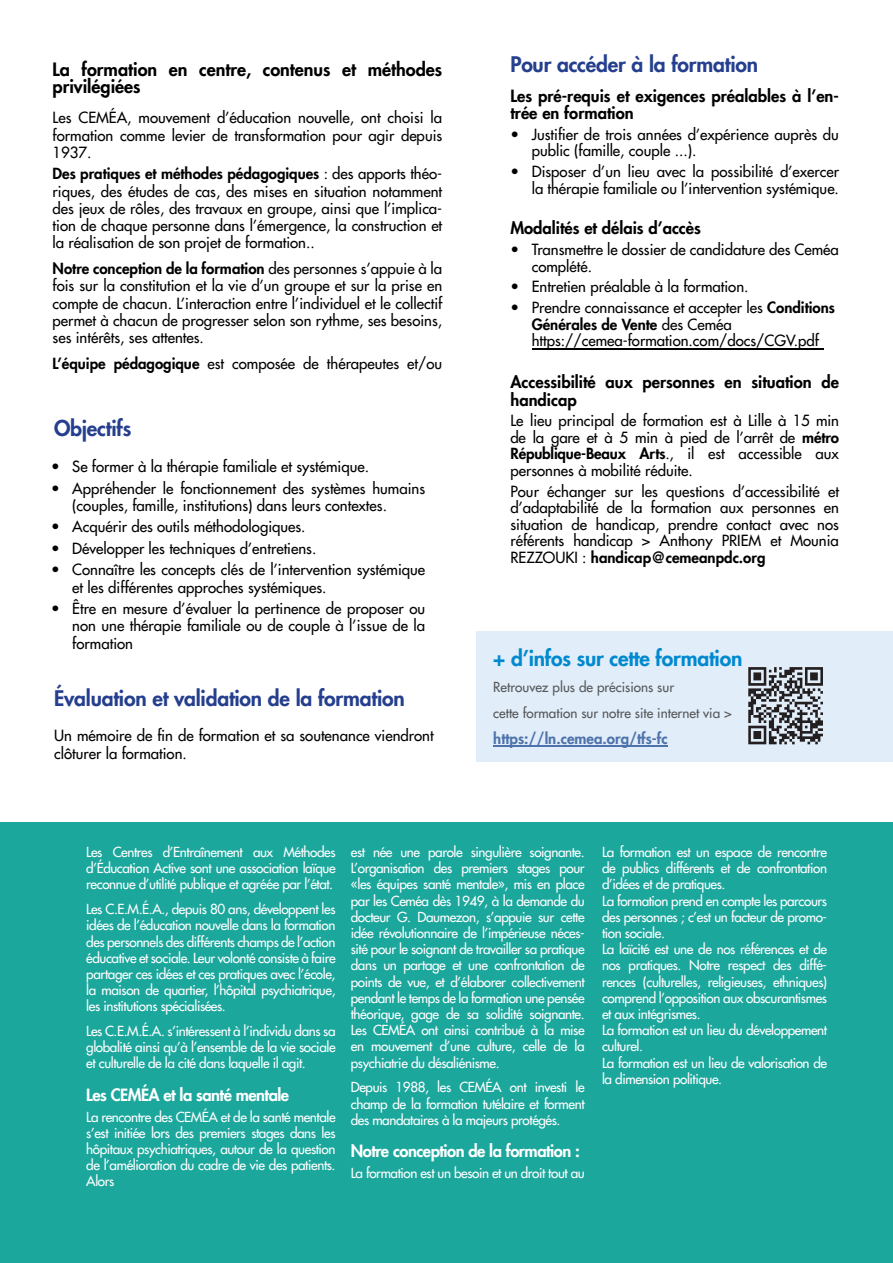
<style>
.page{position:relative;width:893px;height:1263px;background:#fff}
.page>*{position:absolute;margin:0;border:0;box-sizing:border-box;transform-origin:0 0}
.t1{font:800 21px "Futura LT";letter-spacing:-.01em;color:#253f8e}
.t2{font:800 21px "Futura LT";letter-spacing:-.01em;color:#0089cf}
.t3{font:800 18px/17.2px "Futura LT";color:#000001}
.t4{font:800 16.5px/17.2px "Futura LT";color:#000}
.t5{font:800 16.5px "Futura LT";letter-spacing:-.03em;color:#fff}
.t6{font:15px/16.5px "Futura LT";color:#000}
.t7{font:15px/17.2px "Futura LT";color:#000001;text-align:justify}
.t8{font:800 15px "Futura LT";color:#4d72ac}
.t9{font:13.5px/16.2px "Futura LT";letter-spacing:-.03em;color:#fff;text-align:justify}
.t10{font:13.5px/25.8px "Futura LT";color:#57585a}
.s1{font-weight:800}
</style>
<div class="page">
<div style="left:476px;top:631px;width:417px;height:131px;background:#e1edf8"></div>
<hr style="left:493px;top:745px;width:175px;height:1px;background:#4d72ac">
<img style="left:748px;top:667px;width:75px;height:78px">
<hr style="left:532px;top:349px;width:291px;height:1px;background:#000">
<div style="left:0;top:823px;width:893px;height:440px;background:#1ca79d"></div>
<h2 class="t3" style="left:53px;top:60px;width:391px">La formation en centre, contenus et méthodes privilégiées</h2>
<p class="t7" style="left:53px;top:109px;width:391px">Les CEMÉA, mouvement d’éducation nouvelle, ont choisi la formation comme levier de transformation pour agir depuis 1937.</p>
<p class="t7" style="left:53px;top:165px;width:391px"><span class="s1">Des pratiques et méthodes pédagogiques</span> : des apports théo&shy;riques, des études de cas, des mises en situation notamment des jeux de rôles, des travaux en groupe, ainsi que l’implica&shy;tion de chaque personne dans l’émergence, la construction et la réalisation de son projet de formation..</p>
<p class="t7" style="left:53px;top:260px;width:391px"><span class="s1">Notre conception de la formation</span> des personnes s’appuie à la fois sur la constitution et la vie d’un groupe et sur la prise en compte de chacun. L’interaction entre l’individuel et le collectif permet à chacun de progresser selon son rythme, ses besoins, ses intérêts, ses attentes.</p>
<p class="t7" style="left:53px;top:355px;width:391px"><span class="s1">L’équipe pédagogique</span> est composée de thérapeutes et/ou</p>
<h1 class="t1" style="left:54px;top:415px;width:79px">Objectifs</h1>
<p class="t6" style="left:51px;top:458px;width:320px">• Se former à la thérapie familiale et systémique.</p>
<p class="t6" style="left:72px;top:479px;width:354px;line-height:17.2px;text-indent:-21px">• Appréhender le fonctionnement des systèmes humains (couples, famille, institutions) dans leurs contextes.</p>
<p class="t6" style="left:51px;top:518px;width:256px">• Acquérir des outils méthodologiques.</p>
<p class="t6" style="left:51px;top:540px;width:267px">• Développer les techniques d’entretiens.</p>
<p class="t6" style="left:72px;top:561px;width:354px;line-height:17.2px;text-indent:-21px">• Connaître les concepts clés de l’intervention systémique et les différentes approches systémiques.</p>
<p class="t6" style="left:72px;top:600px;width:354px;line-height:17.2px;text-align:justify;text-indent:-21px">• Être en mesure d’évaluer la pertinence de proposer ou non une thérapie familiale ou de couple à l’issue de la formation</p>
<h1 class="t1" style="left:54px;top:684px;width:352px">Évaluation et validation de la formation</h1>
<p class="t7" style="left:54px;top:726px;width:381px;line-height:18px">Un mémoire de fin de formation et sa soutenance viendront clôturer la formation.</p>
<h1 class="t1" style="left:510px;top:50px;width:249px">Pour accéder à la formation</h1>
<p class="t4" style="left:510px;top:87px;width:330px">Les pré-requis et exigences préalables à l’en&shy;trée en formation</p>
<p class="t6" style="left:532px;top:126px;width:309px;text-indent:-21px">• Justifier de trois années d’expérience auprès du public (famille, couple ...).</p>
<p class="t6" style="left:510px;top:163px;width:330px;text-align:right">• Disposer d’un lieu avec la possibilité d’exercer la thérapie familiale ou l’intervention systémique.</p>
<p class="t4" style="left:510px;top:219px;width:192px">Modalités et délais d’accès</p>
<p class="t6" style="left:532px;top:241px;width:309px;text-indent:-21px">• Transmettre le dossier de candidature des Ceméa complété.</p>
<p class="t6" style="left:510px;top:278px;width:240px">• Entretien préalable à la formation.</p>
<p class="t6" style="left:532px;top:299px;width:305px;text-indent:-21px">• Prendre connaissance et accepter les <span class="s1">Conditions<br>Générales de Vente</span> des Ceméa https://cemea-formation.com/docs/CGV.pdf</p>
<p class="t4" style="left:510px;top:373px;width:330px">Accessibilité aux personnes en situation de handicap</p>
<p class="t6" style="left:510px;top:412px;width:330px;text-align:justify">Le lieu principal de formation est à Lille à 15 min de la gare et à 5 min à pied de l’arrêt de <span class="s1">métro République-Beaux Arts</span>., il est accessible aux personnes à mobilité réduite.</p>
<p class="t6" style="left:510px;top:483px;width:330px;text-align:justify">Pour échanger sur les questions d’accessibilité et d’adaptabilité de la formation aux personnes en situation de handicap, prendre contact avec nos référents handicap &gt; Anthony PRIEM et Mounia REZZOUKI : <span class="s1">handicap@cemeanpdc.org</span></p>
<h1 class="t2" style="left:493px;top:644px;width:251px">+ d’infos sur cette formation</h1>
<p class="t10" style="left:493px;top:674px;width:240px">Retrouvez plus de précisions sur<br>cette formation sur notre site internet via &gt;</p>
<p class="t8" style="left:493px;top:728px;width:176px">https://ln.cemea.org/tfs-fc</p>
<p class="t9" style="left:86px;top:844px;width:251px">Les Centres d’Entraînement aux Méthodes d’Éducation Active sont une association laïque reconnue d’utilité publique et agréée par l’état.</p>
<p class="t9" style="left:86px;top:901px;width:251px">Les C.E.M.É.A., depuis 80 ans, développent les idées de l’éducation nouvelle dans la formation des personnels des différents champs de l’action éducative et sociale. Leur volonté consiste à faire partager ces idées et ces pratiques avec l’école, la maison de quartier, l’hôpital psychiatrique, les institutions spécialisées.</p>
<p class="t9" style="left:86px;top:1023px;width:251px">Les C.E.M.É.A. s’intéressent à l’individu dans sa globalité ainsi qu’à l’ensemble de la vie sociale et culturelle de la cité dans laquelle il agit.</p>
<p class="t5" style="left:86px;top:1084px;width:204px">Les CEMÉA et la santé mentale</p>
<p class="t9" style="left:86px;top:1108px;width:251px">La rencontre des CEMÉA et de la santé mentale s’est initiée lors des premiers stages dans les hôpitaux psychiatriques, autour de la question de l’amélioration du cadre de vie des patients.<br>Alors</p>
<p class="t9" style="left:351px;top:844px;width:235px">est née une parole singulière soignante.<br>L’organisation des premiers stages pour «les équipes santé mentale», mis en place par les Ceméa dès 1949, à la demande du docteur G. Daumezon, s’appuie sur cette idée révolutionnaire de l’impérieuse néces&shy;sité pour le soignant de travailler sa pratique dans un partage et une confrontation de points de vue, et d’élaborer collectivement pendant le temps de la formation une pensée théorique, gage de sa solidité soignante.<br>Les CEMÉA ont ainsi contribué à la mise en mouvement d’une culture, celle de la psychiatrie du désaliénisme.</p>
<p class="t9" style="left:351px;top:1079px;width:235px">Depuis 1988, les CEMÉA ont investi le champ de la formation tutélaire et forment des mandataires à la majeurs protégés.</p>
<p class="t5" style="left:351px;top:1140px;width:231px">Notre conception de la formation :</p>
<p class="t9" style="left:351px;top:1164px;width:235px">La formation est un besoin et un droit tout au</p>
<p class="t9" style="left:602px;top:844px;width:227px;text-align:left">La formation est un espace de rencontre de publics différents et de confrontation d’idées et de pratiques.<br>La formation prend en compte les parcours des personnes ; c’est un facteur de promo&shy;tion sociale.<br>La laïcité est une de nos références et de nos pratiques. Notre respect des diffé&shy;rences (culturelles, religieuses, ethniques) comprend l’opposition aux obscurantismes et aux intégrismes.<br>La formation est un lieu du développement culturel.<br>La formation est un lieu de valorisation de la dimension politique.</p>
</div>
